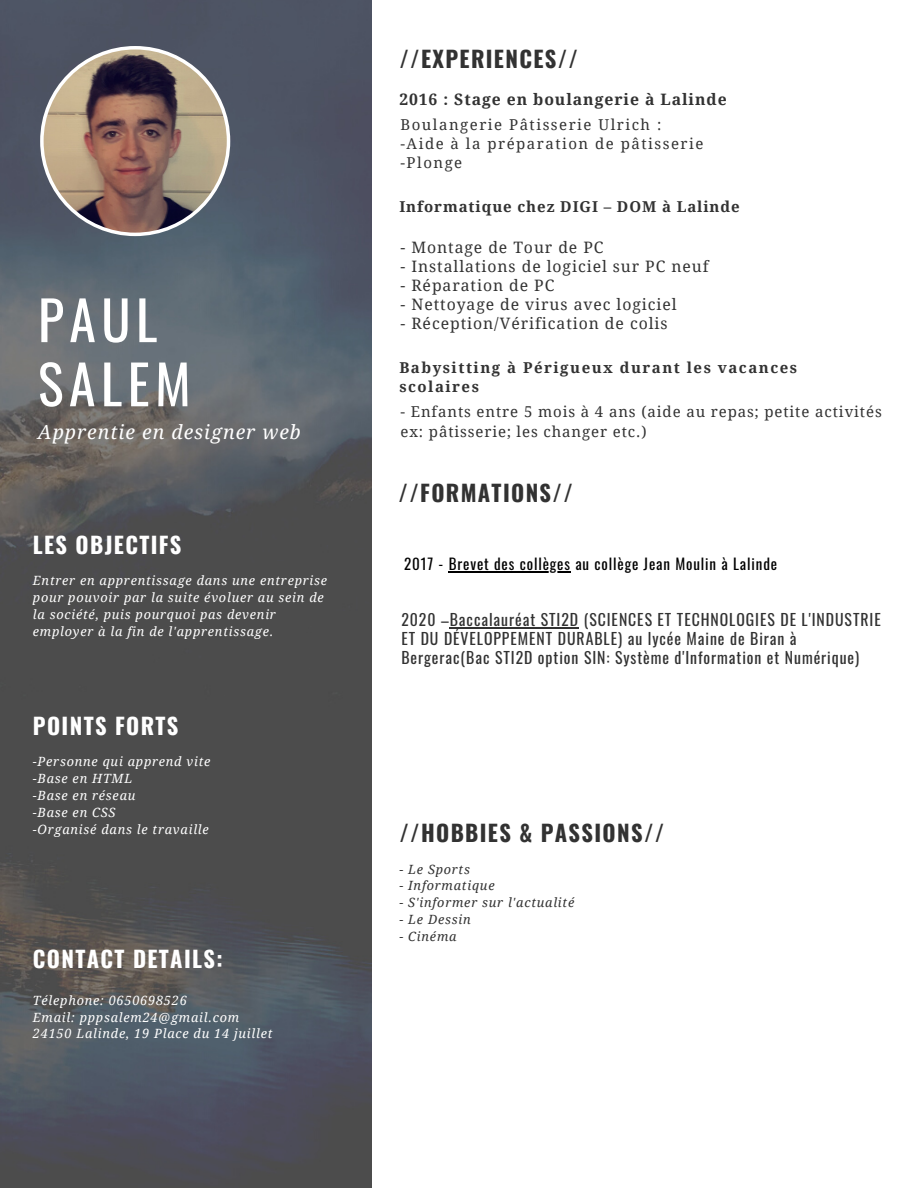
<style>
.page{position:relative;width:918px;height:1188px;background:#fff}
.page>*{position:absolute;margin:0;border:0;box-sizing:border-box;transform-origin:0 0}
.t1{font:54px/64.2px "Oswald";letter-spacing:.1em;color:#fff}
.t2{font:700 22.5px "Oswald";letter-spacing:.06em;color:#323232}
.t3{font:700 22.5px "Oswald";letter-spacing:.06em;color:#fff}
.t4{font:italic 19.5px "Droid Serif";letter-spacing:.05em;color:#fff}
.t5{font:15.75px/19.2px "Oswald";letter-spacing:.06em;color:#323232}
.t6{font:15.75px "Droid Serif";letter-spacing:.06em;color:#323232}
.t7{font:700 15.75px "Droid Serif";letter-spacing:.06em;color:#323232}
.t8{font:15px/20.2px "Droid Serif";letter-spacing:.06em;color:#323232}
.t9{font:15px/19.2px "Droid Serif";letter-spacing:.1em;color:#323232}
.t10{font:15px "Oswald";letter-spacing:.06em;color:#000}
.t11{font:700 15px/19.2px "Droid Serif";letter-spacing:.1em;color:#323232}
.t12{font:700 15px "Droid Serif";letter-spacing:.06em;color:#323232}
.t13{font:italic 12.75px/16.8px "Droid Serif";letter-spacing:.06em;color:#fff}
.t14{font:italic 12.75px "Droid Serif";letter-spacing:.06em;color:#323232}
</style>
<div class="page">
<img style="left:0;top:0;width:371px;height:1188px">
<svg style="left:40px;top:46px;width:190px;height:190px;background:#88766f"></svg>
<hr style="left:450px;top:627px;width:129px;height:1px;background:#323232">
<hr style="left:449px;top:572px;width:122px;height:1px;background:#000">
<h1 class="t1" style="left:38px;top:286px;width:154px">PAUL<br>SALEM</h1>
<h3 class="t4" style="left:38px;top:421px;width:264px">Apprentie en designer web</h3>
<h2 class="t3" style="left:33px;top:527px;width:150px">LES OBJECTIFS</h2>
<p class="t13" style="left:33px;top:573px;width:296px">Entrer en apprentissage dans une entreprise pour pouvoir par la suite évoluer au sein de la société, puis pourquoi pas devenir employer à la fin de l'apprentissage.</p>
<h2 class="t3" style="left:33px;top:708px;width:147px">POINTS FORTS</h2>
<p class="t13" style="left:33px;top:753px;width:179px">-Personne qui apprend vite -Base en HTML<br>-Base en réseau<br>-Base en CSS<br>-Organisé dans le travaille</p>
<h2 class="t3" style="left:33px;top:941px;width:191px">CONTACT DETAILS:</h2>
<p class="t13" style="left:33px;top:992px;width:241px">Télephone: 0650698526<br>Email: pppsalem24@gmail.com<br>24150 Lalinde, 19 Place du 14 juillet</p>
<h2 class="t2" style="left:399px;top:41px;width:180px">//EXPERIENCES//</h2>
<p class="t7" style="left:399px;top:90px;width:329px">2016 : Stage en boulangerie à Lalinde</p>
<p class="t9" style="left:401px;top:115px;width:304px">Boulangerie Pâtisserie Ulrich : -Aide à la préparation de pâtisserie -Plonge</p>
<p class="t12" style="left:399px;top:198px;width:342px">Informatique chez DIGI – DOM à Lalinde</p>
<p class="t6" style="left:401px;top:238px;width:204px">- Montage de Tour de PC</p>
<p class="t6" style="left:401px;top:257px;width:310px">- Installations de logiciel sur PC neuf</p>
<p class="t6" style="left:401px;top:276px;width:155px">- Réparation de PC</p>
<p class="t6" style="left:401px;top:295px;width:278px">- Nettoyage de virus avec logiciel</p>
<p class="t6" style="left:401px;top:314px;width:269px">- Réception/Vérification de colis</p>
<p class="t11" style="left:399px;top:358px;width:399px">Babysitting à Périgueux durant les vacances scolaires</p>
<p class="t8" style="left:401px;top:402px;width:483px">- Enfants entre 5 mois à 4 ans (aide au repas; petite activités ex: pâtisserie; les changer etc.)</p>
<h2 class="t2" style="left:399px;top:475px;width:176px">//FORMATIONS//</h2>
<p class="t10" style="left:404px;top:552px;width:375px">2017 - Brevet des collèges au collège Jean Moulin à Lalinde</p>
<p class="t5" style="left:401px;top:609px;width:481px">2020 –Baccalauréat STI2D (SCIENCES ET TECHNOLOGIES DE L'INDUSTRIE<br>ET DU DÉVELOPPEMENT DURABLE) au lycée Maine de Biran à<br>Bergerac(Bac STI2D option SIN: Système d'Information et Numérique)</p>
<h2 class="t2" style="left:399px;top:815px;width:266px">//HOBBIES &amp; PASSIONS//</h2>
<p class="t14" style="left:399px;top:862px;width:72px">- Le Sports</p>
<p class="t14" style="left:399px;top:879px;width:97px">- Informatique</p>
<p class="t14" style="left:399px;top:895px;width:176px">- S'informer sur l'actualité</p>
<p class="t14" style="left:399px;top:912px;width:73px">- Le Dessin</p>
<p class="t14" style="left:399px;top:929px;width:59px">- Cinéma</p>
</div>
